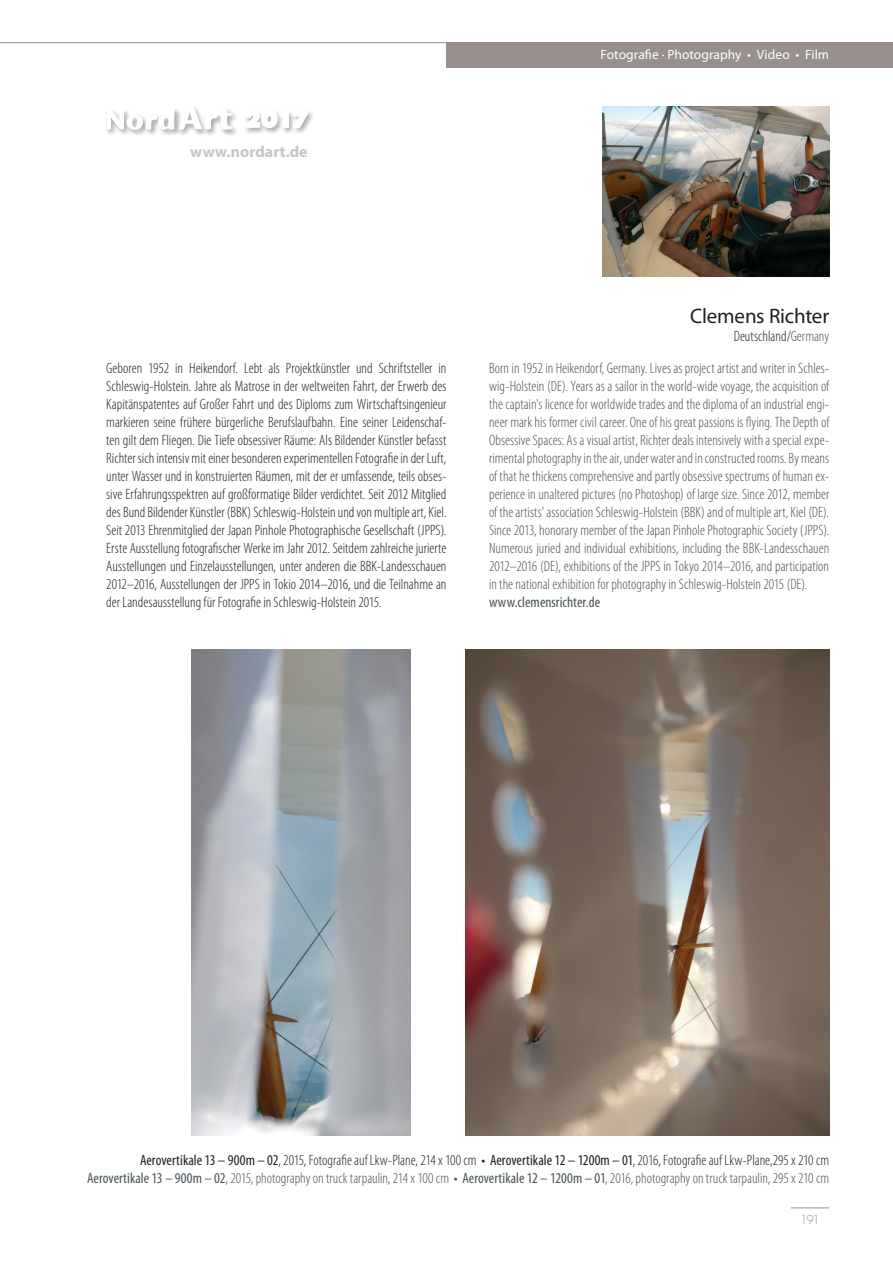
<style>
.page{position:relative;width:893px;height:1263px;background:#fff}
.page>*{position:absolute;margin:0;border:0;box-sizing:border-box;transform-origin:0 0}
.t1{font:21px "Myriad Pro";letter-spacing:-.01em;color:#231f20}
.t2{font:700 15.9px "Myriad Pro";letter-spacing:.005em;color:#c6c6c6}
.t3{font:300 condensed 15px/18px "Myriad Pro";color:#485459;text-align:right}
.t4{font:300 condensed 15px/18px "Myriad Pro";color:#231f20;text-align:justify}
.t5{font:condensed 15px "Myriad Pro";letter-spacing:.005em;color:#485459}
.t6{font:13.5px "Myriad Pro";letter-spacing:.005em;color:#fff}
.t7{font:300 12px "Futura Std";color:#97908d}
.s1{color:#485459}
.s2{font-weight:400;color:#231f20}
.s3{color:#231f20}
.s4{font-weight:400}
</style>
<div class="page">
<div style="left:446px;top:43px;width:447px;height:25px;background:#97908d"></div>
<hr style="left:0;top:42px;width:446px;height:1px;background:#97908d">
<hr style="left:791px;top:1207px;width:38px;height:1px;background:#97908d">
<div style="left:105px;top:107px;width:77px;height:30px;background:#0b1a22;opacity:.75"></div>
<div style="left:177px;top:105px;width:62px;height:32px;background:#0b1a22;opacity:.75"></div>
<svg style="left:106px;top:106px;width:126px;height:24px"></svg>
<div style="left:242px;top:109px;width:74px;height:26px;background:#0b1a22;opacity:.75"></div>
<svg style="left:243px;top:111px;width:66px;height:17px"></svg>
<img style="left:603px;top:106px;width:226px;height:170px">
<img style="left:465px;top:650px;width:364px;height:486px">
<img style="left:191px;top:650px;width:219px;height:486px">
<p class="t2" style="left:190px;top:142px;width:119px">www.nordart.de</p>
<p class="t6" style="left:600px;top:46px;width:230px">Fotografie · Photography • Video • Film</p>
<h1 class="t1" style="left:690px;top:303px;width:141px">Clemens Richter</h1>
<p class="t4" style="left:734px;top:327px;width:97px">Deutschland/<span class="s1">Germany</span></p>
<p class="t4" style="left:106px;top:359px;width:342px">Geboren 1952 in Heikendorf. Lebt als Projektkünstler und Schriftsteller in Schleswig-Holstein. Jahre als Matrose in der weltweiten Fahrt, der Erwerb des Kapitänspatentes auf Großer Fahrt und des Diploms zum Wirtschaftsingenieur markieren seine frühere bürgerliche Berufslaufbahn. Eine seiner Leidenschaf&shy;ten gilt dem Fliegen. Die Tiefe obsessiver Räume: Als Bildender Künstler befasst Richter sich intensiv mit einer besonderen experimentellen Fotografie in der Luft, unter Wasser und in konstruierten Räumen, mit der er umfassende, teils obses&shy;sive Erfahrungsspektren auf großformatige Bilder verdichtet. Seit 2012 Mitglied des Bund Bildender Künstler (BBK) Schleswig-Holstein und von multiple art, Kiel.<br>Seit 2013 Ehrenmitglied der Japan Pinhole Photographische Gesellschaft (JPPS).<br>Erste Ausstellung fotografischer Werke im Jahr 2012. Seitdem zahlreiche jurierte Ausstellungen und Einzelausstellungen, unter anderen die BBK-Landesschauen 2012–2016, Ausstellungen der JPPS in Tokio 2014–2016, und die Teilnahme an der Landesausstellung für Fotografie in Schleswig-Holstein 2015.</p>
<p class="t3" style="left:489px;top:359px;width:342px;text-align:justify">Born in 1952 in Heikendorf, Germany. Lives as project artist and writer in Schles&shy;wig-Holstein (DE). Years as a sailor in the world-wide voyage, the acquisition of the captain's licence for worldwide trades and the diploma of an industrial engi&shy;neer mark his former civil career. One of his great passions is flying. The Depth of Obsessive Spaces: As a visual artist, Richter deals intensively with a special expe&shy;rimental photography in the air, under water and in constructed rooms. By means of that he thickens comprehensive and partly obsessive spectrums of human ex&shy;perience in unaltered pictures (no Photoshop) of large size. Since 2012, member of the artists' association Schleswig-Holstein (BBK) and of multiple art, Kiel (DE).<br>Since 2013, honorary member of the Japan Pinhole Photographic Society (JPPS).<br>Numerous juried and individual exhibitions, including the BBK-Landesschauen 2012–2016 (DE), exhibitions of the JPPS in Tokyo 2014–2016, and participation in the national exhibition for photography in Schleswig-Holstein 2015 (DE).</p>
<p class="t5" style="left:489px;top:593px;width:113px">www.clemensrichter.de</p>
<p class="t3" style="left:87px;top:1151px;width:744px"><span class="s2">Aerovertikale 13 – 900m – 02</span><span class="s3">, 2015, Fotografie auf Lkw-Plane, 214 x 100 cm</span> <span class="s2">• Aerovertikale 12 – 1200m – 01</span><span class="s3">, 2016, Fotografie auf Lkw-Plane,295 x 210 cm<br></span><span class="s4">Aerovertikale 13 – 900m – 02</span>, 2015, photography on truck tarpaulin, 214 x 100 cm <span class="s4">• Aerovertikale 12 – 1200m – 01</span>, 2016, photography on truck tarpaulin, 295 x 210 cm</p>
<p class="t7" style="left:800px;top:1213px;width:22px">191</p>
</div>
